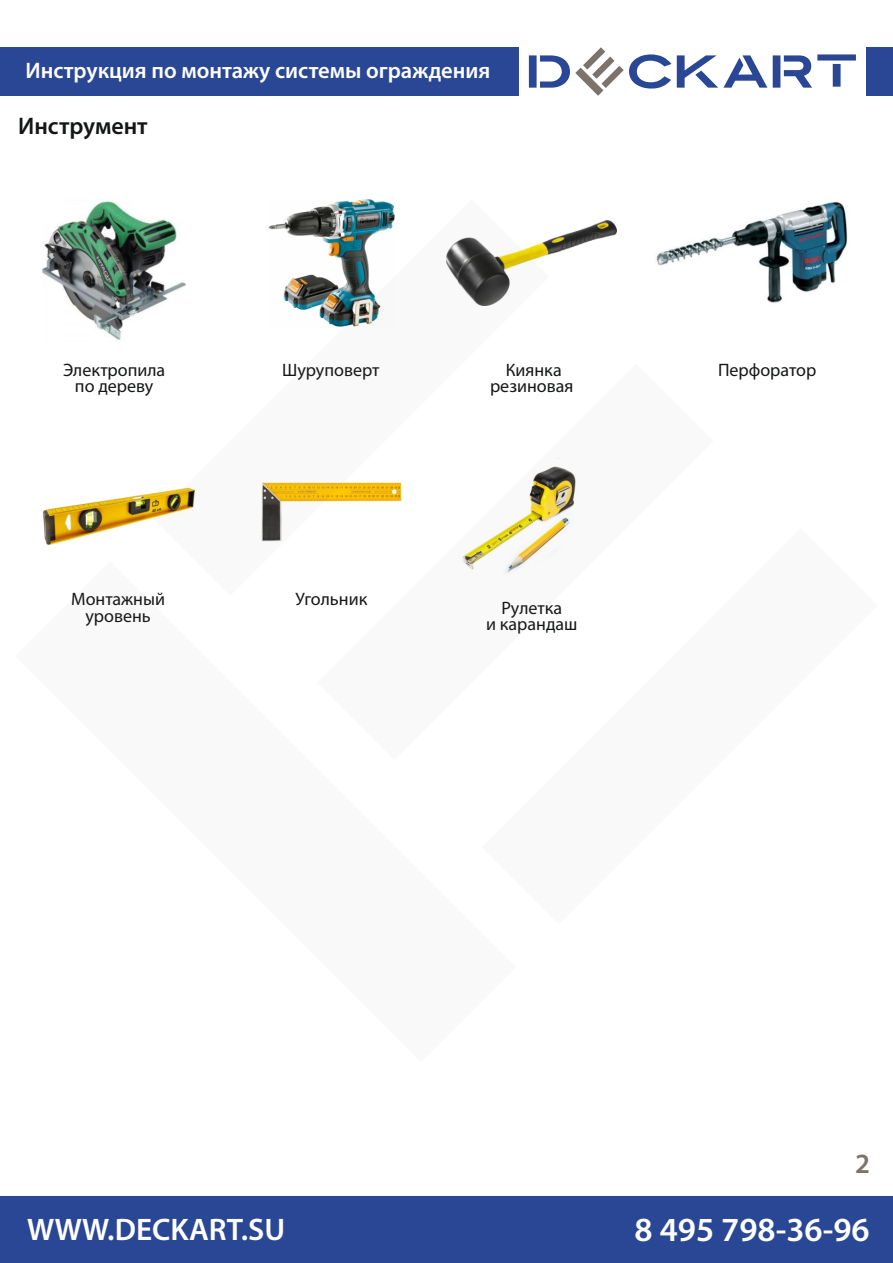
<style>
.page{position:relative;width:893px;height:1263px;background:#fff}
.page>*{position:absolute;margin:0;border:0;box-sizing:border-box;transform-origin:0 0}
.t1{font:600 33.9px "Myriad Pro";color:#fefefe}
.t2{font:600 31.2px "Myriad Pro";color:#fff}
.t3{font:600 27.9px "Myriad Pro";color:#7c736a}
.t4{font:600 24px "Myriad Pro";color:#151616}
.t5{font:600 22.5px "Myriad Pro";color:#fff}
.t6{font:18px/16.5px "Myriad Pro";color:#151616;text-align:center}
</style>
<div class="page">
<div style="left:0;top:47px;width:519px;height:49px;background:#294795"></div>
<svg style="left:529px;top:47px;width:327px;height:49px"></svg>
<div style="left:866px;top:47px;width:27px;height:49px;background:#294795"></div>
<div style="left:0;top:1197px;width:893px;height:66px;background:#294795"></div>
<svg style="left:42px;top:199px;width:806px;height:375px"></svg>
<p class="t5" style="left:26px;top:61px;width:466px">Инструкция по монтажу системы ограждения</p>
<h3 class="t4" style="left:18px;top:116px;width:131px">Инструмент</h3>
<p class="t6" style="left:63px;top:363px;width:104px">Электропила по дереву</p>
<p class="t6" style="left:71px;top:593px;width:95px">Монтажный уровень</p>
<p class="t6" style="left:282px;top:363px;width:99px">Шуруповерт</p>
<p class="t6" style="left:490px;top:363px;width:85px">Киянка резиновая</p>
<p class="t6" style="left:718px;top:363px;width:100px">Перфоратор</p>
<p class="t6" style="left:295px;top:593px;width:73px">Угольник</p>
<p class="t6" style="left:486px;top:601px;width:93px">Рулетка<br>и карандаш</p>
<h3 class="t3" style="left:855px;top:1152px;width:16px">2</h3>
<h2 class="t2" style="left:27px;top:1216px;width:260px">WWW.DECKART.SU</h2>
<h1 class="t1" style="left:635px;top:1216px;width:237px">8 495 798-36-96</h1>
</div>
